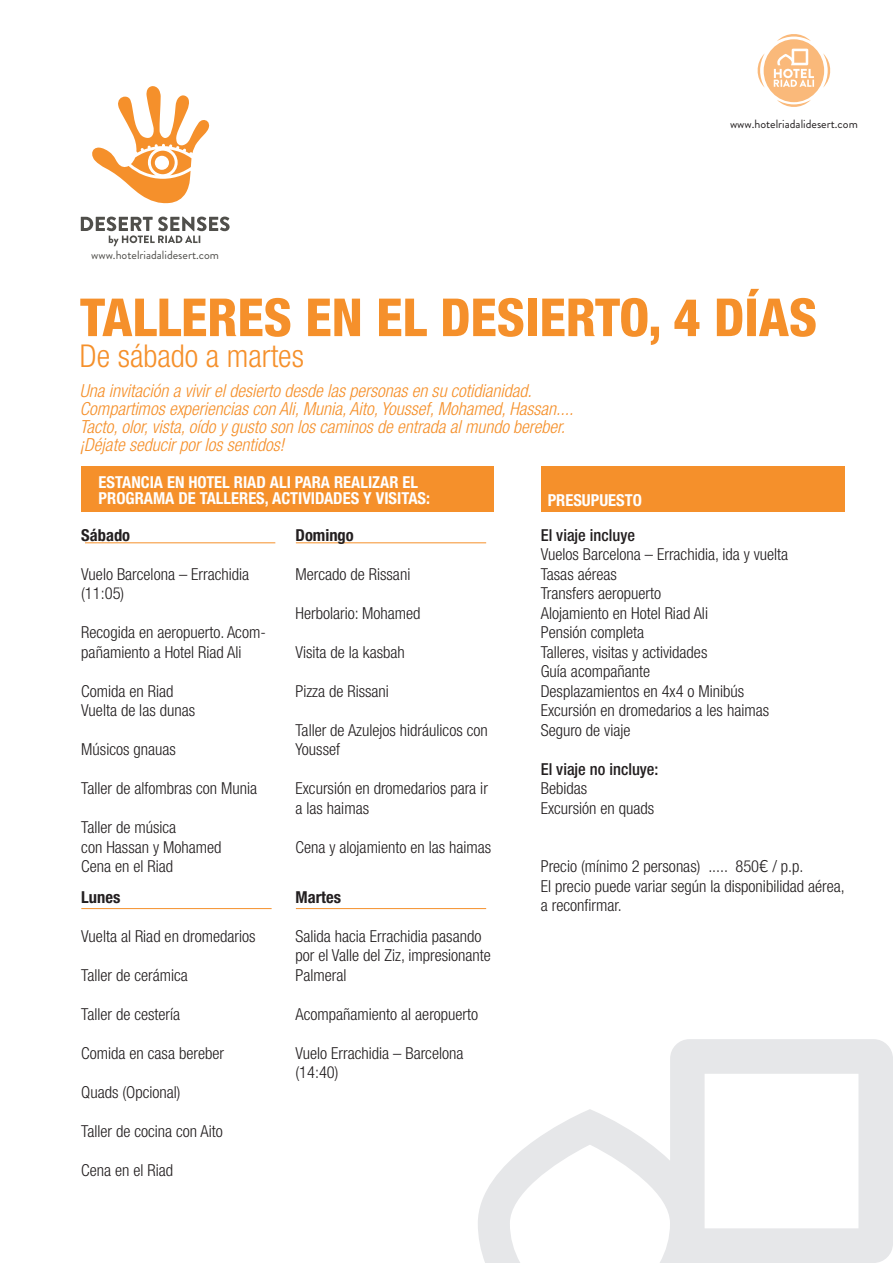
<style>
.page{position:relative;width:893px;height:1263px;background:#fff}
.page>*{position:absolute;margin:0;border:0;box-sizing:border-box;transform-origin:0 0}
.t1{font:800 condensed 52.5px "Helvetica Neue";color:#f5902b}
.t2{font:300 condensed 31.5px "Helvetica Neue";color:#f5902b}
.t3{font:italic 300 condensed 18px "Helvetica Neue";color:#f5902b}
.t4{font:300 condensed 16.5px/19.5px "Helvetica Neue";color:#231f20}
.t5{font:700 condensed 16.5px/16.5px "Helvetica Neue";color:#fff}
.t6{font:500 condensed 16.5px "Helvetica Neue";color:#231f20}
.t7{font:700 condensed 16.5px "Helvetica Neue";color:#231f20}
.t8{font:12px "Brandon Grotesque";color:#231f20}
.t9{font:12px "Brandon Grotesque";color:#504f4b}
.s1{font-family:"Chevin Pro";font-stretch:normal}
</style>
<div class="page">
<hr style="left:296px;top:542px;width:190px;height:1px;background:#f5902b">
<hr style="left:85px;top:542px;width:190px;height:1px;background:#f5902b">
<hr style="left:81px;top:908px;width:191px;height:1px;background:#f5902b">
<hr style="left:296px;top:908px;width:190px;height:1px;background:#f5902b">
<div style="left:81px;top:467px;width:412px;height:45px;background:#f5902b"></div>
<div style="left:541px;top:467px;width:303px;height:45px;background:#f5902b"></div>
<svg style="left:478px;top:1039px;width:415px;height:224px"></svg>
<svg style="left:757px;top:34px;width:74px;height:73px"></svg>
<svg style="left:92px;top:86px;width:118px;height:118px"></svg>
<svg style="left:81px;top:217px;width:149px;height:29px"></svg>
<p class="t9" style="left:91px;top:246px;width:129px">www.hotelriadalidesert.com</p>
<p class="t8" style="left:730px;top:115px;width:129px">www.hotelriadalidesert.com</p>
<p class="t1" style="left:80px;top:285px;width:739px">TALLERES EN EL DESIERTO, 4 DÍAS</p>
<p class="t3" style="left:80px;top:380px;width:453px">Una invitación a vivir el desierto desde las personas en su cotidianidad.</p>
<p class="t3" style="left:80px;top:398px;width:495px">Compartimos experiencias con Ali, Munia, Aito, Youssef, Mohamed, Hassan....</p>
<p class="t3" style="left:80px;top:416px;width:487px">Tacto, olor, vista, oído y gusto son los caminos de entrada al mundo bereber.</p>
<p class="t3" style="left:80px;top:434px;width:206px">¡Déjate seducir por los sentidos!</p>
<p class="t2" style="left:80px;top:338px;width:225px">De sábado a martes</p>
<p class="t5" style="left:99px;top:473px;width:333px">ESTANCIA EN HOTEL RIAD ALI PARA REALIZAR EL<br>PROGRAMA DE TALLERES, ACTIVIDADES Y VISITAS:</p>
<p class="t7" style="left:81px;top:525px;width:50px">Sábado</p>
<p class="t4" style="left:81px;top:564px;width:169px">Vuelo Barcelona – Errachidia (11:05)</p>
<p class="t4" style="left:81px;top:622px;width:186px">Recogida en aeropuerto. Acom&shy;pañamiento a Hotel Riad Ali</p>
<p class="t4" style="left:81px;top:681px;width:94px">Comida en Riad</p>
<p class="t4" style="left:81px;top:700px;width:115px">Vuelta de las dunas</p>
<p class="t4" style="left:81px;top:739px;width:96px">Músicos gnauas</p>
<p class="t4" style="left:81px;top:778px;width:177px">Taller de alfombras con Munia</p>
<p class="t4" style="left:81px;top:817px;width:96px">Taller de música</p>
<p class="t4" style="left:81px;top:837px;width:142px">con Hassan y Mohamed</p>
<p class="t4" style="left:81px;top:856px;width:93px">Cena en el Riad</p>
<p class="t7" style="left:81px;top:887px;width:41px">Lunes</p>
<p class="t4" style="left:81px;top:926px;width:176px">Vuelta al Riad en dromedarios</p>
<p class="t4" style="left:81px;top:965px;width:108px">Taller de cerámica</p>
<p class="t4" style="left:81px;top:1004px;width:100px">Taller de cestería</p>
<p class="t4" style="left:81px;top:1043px;width:144px">Comida en casa bereber</p>
<p class="t4" style="left:81px;top:1082px;width:101px">Quads (Opcional)</p>
<p class="t4" style="left:81px;top:1121px;width:143px">Taller de cocina con Aito</p>
<p class="t4" style="left:81px;top:1160px;width:93px">Cena en el Riad</p>
<p class="t7" style="left:296px;top:525px;width:60px">Domingo</p>
<p class="t4" style="left:296px;top:564px;width:116px">Mercado de Rissani</p>
<p class="t4" style="left:296px;top:603px;width:126px">Herbolario: Mohamed</p>
<p class="t4" style="left:296px;top:642px;width:111px">Visita de la kasbah</p>
<p class="t4" style="left:296px;top:681px;width:95px">Pizza de Rissani</p>
<p class="t4" style="left:296px;top:720px;width:194px">Taller de Azulejos hidráulicos con<br>Youssef</p>
<p class="t4" style="left:296px;top:778px;width:194px">Excursión en dromedarios para ir a las haimas</p>
<p class="t4" style="left:296px;top:837px;width:197px">Cena y alojamiento en las haimas</p>
<p class="t7" style="left:296px;top:887px;width:47px">Martes</p>
<p class="t4" style="left:296px;top:926px;width:197px">Salida hacia Errachidia pasando por el Valle del Ziz, impresionante<br>Palmeral</p>
<p class="t4" style="left:296px;top:1004px;width:184px">Acompañamiento al aeropuerto</p>
<p class="t4" style="left:296px;top:1043px;width:169px">Vuelo Errachidia – Barcelona (14:40)</p>
<p class="t5" style="left:548px;top:491px;width:96px">PRESUPUESTO</p>
<p class="t6" style="left:541px;top:525px;width:96px">El viaje incluye</p>
<p class="t4" style="left:541px;top:544px;width:249px">Vuelos Barcelona – Errachidia, ida y vuelta</p>
<p class="t4" style="left:541px;top:564px;width:78px">Tasas aéreas</p>
<p class="t4" style="left:541px;top:583px;width:122px">Transfers aeropuerto</p>
<p class="t4" style="left:541px;top:603px;width:169px">Alojamiento en Hotel Riad Ali</p>
<p class="t4" style="left:541px;top:622px;width:105px">Pensión completa</p>
<p class="t4" style="left:541px;top:642px;width:168px">Talleres, visitas y actividades</p>
<p class="t4" style="left:541px;top:661px;width:111px">Guía acompañante</p>
<p class="t4" style="left:541px;top:681px;width:205px">Desplazamientos en 4x4 o Minibús</p>
<p class="t4" style="left:541px;top:700px;width:230px">Excursión en dromedarios a les haimas</p>
<p class="t4" style="left:541px;top:720px;width:91px">Seguro de viaje</p>
<p class="t6" style="left:541px;top:759px;width:119px">El viaje no incluye:</p>
<p class="t4" style="left:541px;top:778px;width:48px">Bebidas</p>
<p class="t4" style="left:541px;top:798px;width:115px">Excursión en quads</p>
<p class="t4" style="left:541px;top:856px;width:264px">Precio (mínimo 2 personas) ..... 850<span class="s1">€</span> / p.p.</p>
<p class="t4" style="left:541px;top:876px;width:305px">El precio puede variar según la disponibilidad aérea, a reconfirmar.</p>
</div>
